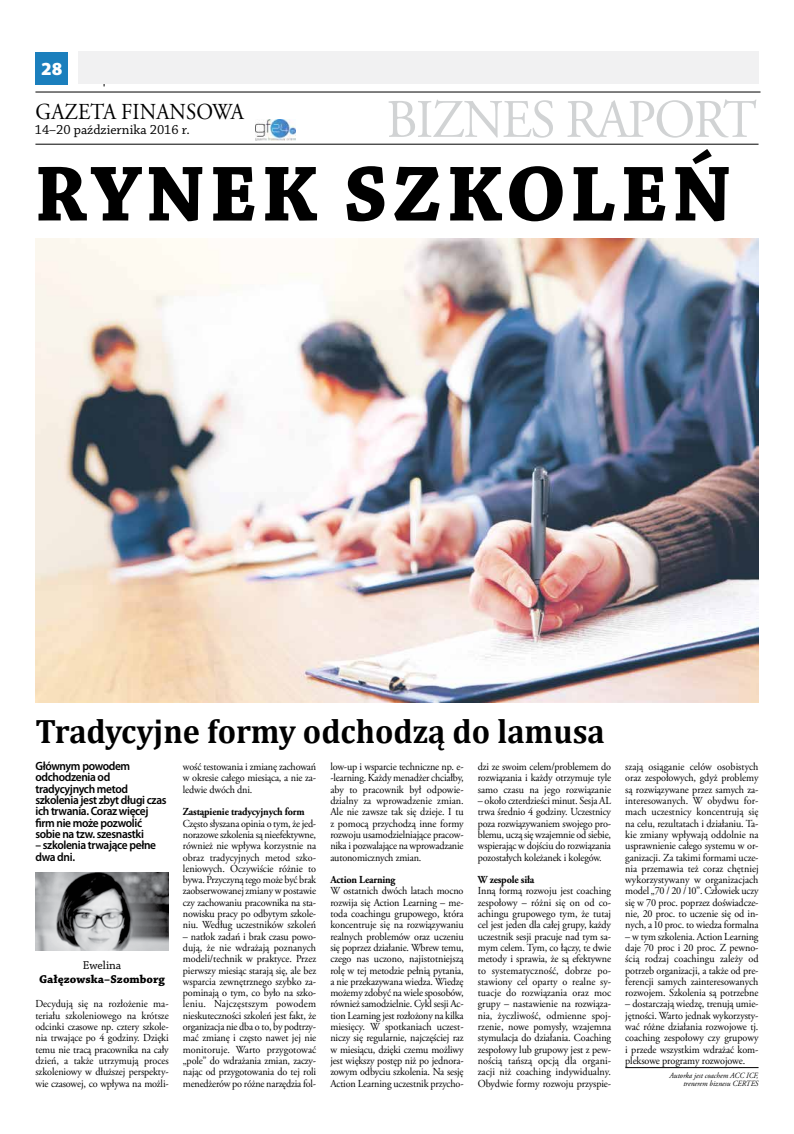
<style>
.page{position:relative;width:794px;height:1134px;background:#fff}
.page>*{position:absolute;margin:0;border:0;box-sizing:border-box;transform-origin:0 0}
.t1{font:700 82.4px "Chaparral Pro";letter-spacing:.05em;color:#000}
.t2{font:54.1px "Adobe Garamond Pro";letter-spacing:-.03em;color:#d1d3d4;scale:.95 1}
.t3{font:700 34px "Cambria";color:#000;scale:.95 1}
.t4{font:22.8px "Adobe Garamond Pro";letter-spacing:.005em;color:#000;scale:.92 1}
.t5{font:900 18.5px "Myriad Pro";color:#fff}
.t6{font:13.9px "Chaparral Pro";color:#000}
.t7{font:600 12px/11.3px "Myriad Pro";letter-spacing:-.03em;color:#000;scale:.95 1}
.t8{font:700 12px "Chaparral Pro";color:#000}
.t9{font:12px "Chaparral Pro";color:#000}
.t10{font:10.7px/11.3px "Adobe Garamond Pro";letter-spacing:-.015em;color:#000;text-align:justify;scale:.95 1}
.t11{font:700 10.7px "Adobe Garamond Pro";letter-spacing:-.015em;color:#000;scale:.95 1}
.t12{font:italic 8px/8px "Adobe Garamond Pro";color:#000;text-align:right;scale:.95 1}
</style>
<div class="page">
<hr style="left:35px;top:144px;width:723px;height:1px;background:#000">
<hr style="left:35px;top:92px;width:725px;height:1px;background:#000">
<img style="left:255px;top:119px;width:40px;height:21px">
<div style="left:35px;top:53px;width:33px;height:32px;background:#1b7fbd"></div>
<hr style="left:104px;top:54px;width:1px;height:32px;background:#000">
<div style="left:78px;top:51px;width:680px;height:33px;background:#f1f1f2"></div>
<svg style="left:341px;top:143px;width:393px;height:2px"></svg>
<img style="left:35px;top:239px;width:723px;height:463px">
<hr style="left:625px;top:1067px;width:133px;height:1px;background:#000">
<img style="left:35px;top:872px;width:134px;height:79px">
<h3 class="t5" style="left:41px;top:56px;width:23px">28</h3>
<h3 class="t4" style="left:36px;top:98px;width:228px">GAZETA FINANSOWA</h3>
<p class="t6" style="left:35px;top:122px;width:157px">14–20 października 2016 r.</p>
<h2 class="t2" style="left:386px;top:87px;width:391px">BIZNES RAPORT</h2>
<h1 class="t1" style="left:34px;top:146px;width:699px">RYNEK SZKOLEŃ</h1>
<h3 class="t3" style="left:35px;top:711px;width:601px">Tradycyjne formy odchodzą do lamusa</h3>
<p class="t7" style="left:35px;top:760px;width:139px">Głównym powodem odchodzenia od tradycyjnych metod szkolenia jest zbyt długi czas ich trwania. Coraz więcej firm nie może pozwolić sobie na tzw. szesnastki</p>
<p class="t7" style="left:35px;top:839px;width:128px">– szkolenia trwające pełne dwa dni.</p>
<p class="t9" style="left:83px;top:958px;width:40px">Ewelina</p>
<p class="t8" style="left:39px;top:972px;width:127px">Gałęzowska–Szomborg</p>
<p class="t10" style="left:35px;top:999px;width:142px">Decydują się na rozłożenie ma&shy;teriału szkoleniowego na krótsze odcinki czasowe np. cztery szkole&shy;nia trwające po 4 godziny. Dzięki temu nie tracą pracownika na cały dzień, a także utrzymują proces szkoleniowy w dłuższej perspekty&shy;wie czasowej, co wpływa na możli-</p>
<p class="t10" style="left:183px;top:761px;width:142px">wość testowania i zmianę zachowań w okresie całego miesiąca, a nie za&shy;ledwie dwóch dni.</p>
<p class="t11" style="left:183px;top:806px;width:130px">Zastąpienie tradycyjnych form</p>
<p class="t10" style="left:183px;top:818px;width:142px">Często słyszana opinia o tym, że jed&shy;norazowe szkolenia są nieefektywne, również nie wpływa korzystnie na obraz tradycyjnych metod szko&shy;leniowych. Oczywiście różnie to bywa. Przyczyną tego może być brak zaobserwowanej zmiany w postawie czy zachowaniu pracownika na sta&shy;nowisku pracy po odbytym szkole&shy;niu. Według uczestników szkoleń</p>
<p class="t10" style="left:183px;top:931px;width:142px">– natłok zadań i brak czasu powo&shy;dują, że nie wdrażają poznanych modeli/technik w praktyce. Przez pierwszy miesiąc starają się, ale bez wsparcia zewnętrznego szybko za&shy;pominają o tym, co było na szko&shy;leniu. Najczęstszym powodem nieskuteczności szkoleń jest fakt, że organizacja nie dba o to, by podtrzy&shy;mać zmianę i często nawet jej nie monitoruje. Warto przygotować „pole” do wdrażania zmian, zaczy&shy;nając od przygotowania do tej roli menedżerów po różne narzędzia fol-</p>
<p class="t10" style="left:330px;top:761px;width:142px">low-up i wsparcie techniczne np. e--learning. Każdy menadżer chciałby, aby to pracownik był odpowie&shy;dzialny za wprowadzenie zmian.<br>Ale nie zawsze tak się dzieje. I tu z pomocą przychodzą inne formy rozwoju usamodzielniające pracow&shy;nika i pozwalające na wprowadzanie autonomicznych zmian.</p>
<p class="t11" style="left:330px;top:873px;width:70px">Action Learning</p>
<p class="t10" style="left:330px;top:886px;width:142px">W ostatnich dwóch latach mocno rozwija się Action Learning – me&shy;toda coachingu grupowego, która koncentruje się na rozwiązywaniu realnych problemów oraz uczeniu się poprzez działanie. Wbrew temu, czego nas uczono, najistotniejszą rolę w tej metodzie pełnią pytania, a nie przekazywana wiedza. Wiedzę możemy zdobyć na wiele sposobów, również samodzielnie. Cykl sesji Ac&shy;tion Learning jest rozłożony na kilka miesięcy. W spotkaniach uczest&shy;niczy się regularnie, najczęściej raz w miesiącu, dzięki czemu możliwy jest większy postęp niż po jednora&shy;zowym odbyciu szkolenia. Na sesję Action Learning uczestnik przycho-</p>
<p class="t10" style="left:478px;top:761px;width:142px">dzi ze swoim celem/problemem do rozwiązania i każdy otrzymuje tyle samo czasu na jego rozwiązanie</p>
<p class="t10" style="left:478px;top:795px;width:142px">– około czterdzieści minut. Sesja AL trwa średnio 4 godziny. Uczestnicy poza rozwiązywaniem swojego pro&shy;blemu, uczą się wzajemnie od siebie, wspierając w dojściu do rozwiązania pozostałych koleżanek i kolegów.</p>
<p class="t11" style="left:478px;top:873px;width:61px">W zespole siła</p>
<p class="t10" style="left:478px;top:886px;width:142px">Inną formą rozwoju jest coaching zespołowy – różni się on od co&shy;achingu grupowego tym, że tutaj cel jest jeden dla całej grupy, każdy uczestnik sesji pracuje nad tym sa&shy;mym celem. Tym, co łączy, te dwie metody i sprawia, że są efektywne to systematyczność, dobrze po&shy;stawiony cel oparty o realne sy&shy;tuacje do rozwiązania oraz moc grupy – nastawienie na rozwiąza&shy;nia, życzliwość, odmienne spoj&shy;rzenie, nowe pomysły, wzajemna stymulacja do działania. Coaching zespołowy lub grupowy jest z pew&shy;nością tańszą opcją dla organi&shy;zacji niż coaching indywidualny.<br>Obydwie formy rozwoju przyspie-</p>
<p class="t10" style="left:625px;top:761px;width:142px">szają osiąganie celów osobistych oraz zespołowych, gdyż problemy są rozwiązywane przez samych za&shy;interesowanych. W obydwu for&shy;mach uczestnicy koncentrują się na celu, rezultatach i działaniu. Ta&shy;kie zmiany wpływają oddolnie na usprawnienie całego systemu w or&shy;ganizacji. Za takimi formami ucze&shy;nia przemawia też coraz chętniej wykorzystywany w organizacjach model „70 / 20 / 10”. Człowiek uczy się w 70 proc. poprzez doświadcze&shy;nie, 20 proc. to uczenie się od in&shy;nych, a 10 proc. to wiedza formalna</p>
<p class="t10" style="left:625px;top:931px;width:142px">– w tym szkolenia. Action Learning daje 70 proc i 20 proc. Z pewno&shy;ścią rodzaj coachingu zależy od potrzeb organizacji, a także od pre&shy;ferencji samych zainteresowanych rozwojem. Szkolenia są potrzebne</p>
<p class="t10" style="left:625px;top:999px;width:142px">– dostarczają wiedzę, trenują umie&shy;jętności. Warto jednak wykorzysty&shy;wać różne działania rozwojowe tj. coaching zespołowy czy grupowy i przede wszystkim wdrażać kom&shy;pleksowe programy rozwojowe.</p>
<p class="t12" style="left:669px;top:1072px;width:95px">Autorka jest coachem ACC ICF, trenerem biznesu CERTES</p>
</div>
